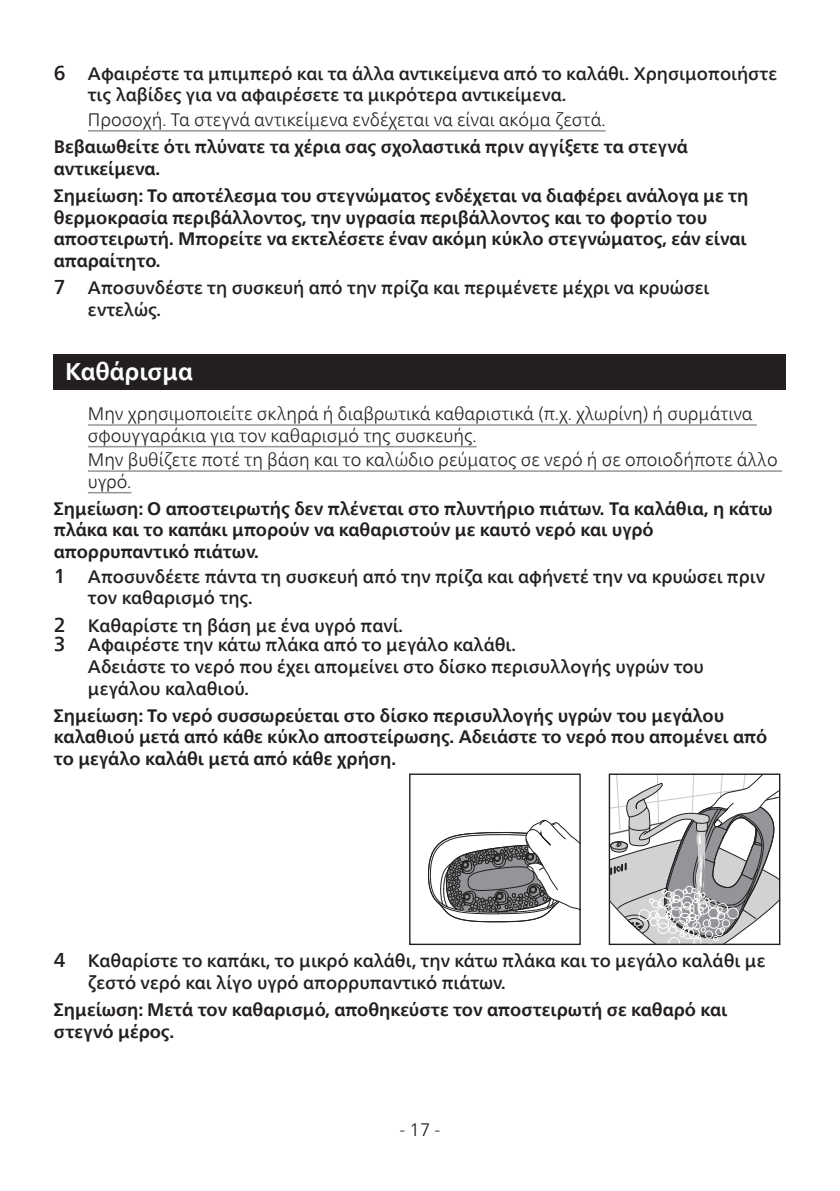
<style>
.page{position:relative;width:840px;height:1191px;background:#fff}
.page>*{position:absolute;margin:0;border:0;box-sizing:border-box;transform-origin:0 0}
.heading1{font:700 24px "Neue Frutiger World";color:#fff}
.note_shade{font:700 18px/21.6px "Neue Frutiger World";color:#231f20}
.t1{font:500 18px/21.6px "Neue Frutiger World";color:#231f20}
.warning-paragraph{font:300 18px/21.6px "Neue Frutiger World";color:#231f20}
.s1{font-size:20px}
</style>
<div class="page">
<hr style="left:88px;top:130px;width:517px;height:2px;background:#939598">
<div style="left:54px;top:354px;width:731px;height:36px;background:#231f20"></div>
<hr style="left:88px;top:424px;width:668px;height:2px;background:#939598">
<hr style="left:88px;top:446px;width:388px;height:1px;background:#939598">
<hr style="left:88px;top:470px;width:693px;height:2px;background:#939598">
<hr style="left:88px;top:492px;width:43px;height:1px;background:#939598">
<svg style="left:427px;top:819px;width:151px;height:103px"></svg>
<div style="left:409px;top:773px;width:171px;height:172px;border:1px solid #231f20"></div>
<svg style="left:610px;top:775px;width:168px;height:168px"></svg>
<div style="left:608px;top:773px;width:172px;height:172px;border:1px solid #231f20"></div>
<p class="t1" style="left:88px;top:63px;width:690px;text-indent:-34px"><span class="s1">6</span> Αφαιρέστε τα μπιμπερό και τα άλλα αντικείμενα από το καλάθι. Χρησιμοποιήστε τις λαβίδες για να αφαιρέσετε τα μικρότερα αντικείμενα.</p>
<p class="warning-paragraph" style="left:88px;top:109px;width:519px">Προσοχή. Τα στεγνά αντικείμενα ενδέχεται να είναι ακόμα ζεστά.</p>
<p class="note_shade" style="left:54px;top:136px;width:635px">Βεβαιωθείτε ότι πλύνατε τα χέρια σας σχολαστικά πριν αγγίξετε τα στεγνά αντικείμενα.</p>
<p class="note_shade" style="left:54px;top:184px;width:695px">Σημείωση: Το αποτέλεσμα του στεγνώματος ενδέχεται να διαφέρει ανάλογα με τη θερμοκρασία περιβάλλοντος, την υγρασία περιβάλλοντος και το φορτίο του αποστειρωτή. Μπορείτε να εκτελέσετε έναν ακόμη κύκλο στεγνώματος, εάν είναι απαραίτητο.</p>
<p class="t1" style="left:88px;top:277px;width:622px;text-indent:-34px"><span class="s1">7</span> Αποσυνδέστε τη συσκευή από την πρίζα και περιμένετε μέχρι να κρυώσει εντελώς.</p>
<p class="heading1" style="left:65px;top:351px;width:129px">Καθάρισμα</p>
<p class="warning-paragraph" style="left:88px;top:403px;width:665px">Μην χρησιμοποιείτε σκληρά ή διαβρωτικά καθαριστικά (π.χ. χλωρίνη) ή συρμάτινα σφουγγαράκια για τον καθαρισμό της συσκευής.</p>
<p class="warning-paragraph" style="left:88px;top:449px;width:690px">Μην βυθίζετε ποτέ τη βάση και το καλώδιο ρεύματος σε νερό ή σε οποιοδήποτε άλλο υγρό.</p>
<p class="note_shade" style="left:54px;top:497px;width:720px">Σημείωση: Ο αποστειρωτής δεν πλένεται στο πλυντήριο πιάτων. Τα καλάθια, η κάτω πλάκα και το καπάκι μπορούν να καθαριστούν με καυτό νερό και υγρό απορρυπαντικό πιάτων.</p>
<p class="t1" style="left:88px;top:566px;width:678px;text-indent:-34px"><span class="s1">1</span> Αποσυνδέετε πάντα τη συσκευή από την πρίζα και αφήνετέ την να κρυώσει πριν τον καθαρισμό της.</p>
<p class="t1" style="left:54px;top:614px;width:348px"><span class="s1">2</span> Καθαρίστε τη βάση με ένα υγρό πανί.</p>
<p class="t1" style="left:88px;top:634px;width:617px;text-indent:-34px"><span class="s1">3</span> Αφαιρέστε την κάτω πλάκα από το μεγάλο καλάθι.<br>Αδειάστε το νερό που έχει απομείνει στο δίσκο περισυλλογής υγρών του μεγάλου καλαθιού.</p>
<p class="note_shade" style="left:54px;top:704px;width:714px">Σημείωση: Το νερό συσσωρεύεται στο δίσκο περισυλλογής υγρών του μεγάλου καλαθιού μετά από κάθε κύκλο αποστείρωσης. Αδειάστε το νερό που απομένει από το μεγάλο καλάθι μετά από κάθε χρήση.</p>
<p class="t1" style="left:88px;top:950px;width:678px;text-indent:-34px"><span class="s1">4</span> Καθαρίστε το καπάκι, το μικρό καλάθι, την κάτω πλάκα και το μεγάλο καλάθι με ζεστό νερό και λίγο υγρό απορρυπαντικό πιάτων.</p>
<p class="note_shade" style="left:54px;top:998px;width:674px">Σημείωση: Μετά τον καθαρισμό, αποθηκεύστε τον αποστειρωτή σε καθαρό και στεγνό μέρος.</p>
<p class="warning-paragraph" style="left:399px;top:1119px;width:42px">- 17 -</p>
</div>
